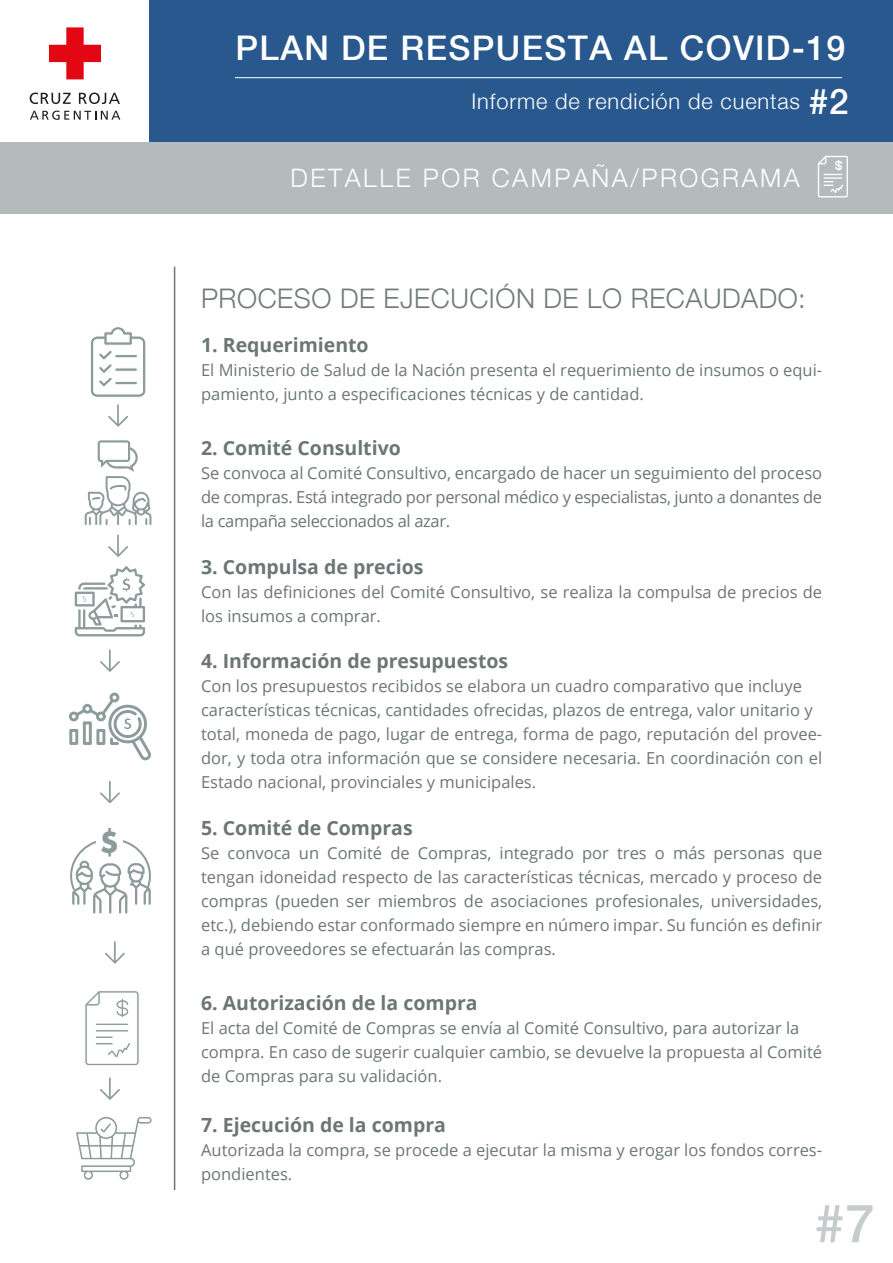
<style>
.page{position:relative;width:893px;height:1263px;background:#fff}
.page>*{position:absolute;margin:0;border:0;box-sizing:border-box;transform-origin:0 0}
.t1{font:500 52.8px "Helvetica Neue";color:#c6cbcb}
.t2{font:500 33.9px "Helvetica Neue";letter-spacing:.04em;color:#fff}
.t3{font:700 28.65px "Futura";color:#8e9b9b}
.t4{font:300 27px "Helvetica Neue";letter-spacing:.02em;color:#707b7a}
.t5{font:300 25.35px "Helvetica Neue";letter-spacing:.1em;color:#fff}
.t6{font:300 21.75px "Helvetica Neue";letter-spacing:.04em;color:#fff}
.t7{font:700 19.5px "Open Sans";color:#6b7675}
.t8{font:16.5px/24px "Open Sans";color:#6b7675}
.s1{font-weight:500;font-size:35.1px}
</style>
<div class="page">
<div style="left:0;top:0;width:893px;height:144px;background:#28588d"></div>
<div style="left:0;top:0;width:149px;height:152px;background:#fff"></div>
<div style="left:0;top:142px;width:893px;height:72px;background:#b4bcbb"></div>
<hr style="left:235px;top:77px;width:607px;height:1px;background:#fff">
<svg style="left:49px;top:27px;width:52px;height:52px"></svg>
<svg style="left:30px;top:93px;width:41px;height:11px"></svg>
<svg style="left:79px;top:93px;width:41px;height:11px"></svg>
<svg style="left:30px;top:111px;width:90px;height:9px"></svg>
<svg style="left:818px;top:156px;width:30px;height:41px"></svg>
<hr style="left:174px;top:267px;width:1px;height:923px;background:#6b7675">
<svg style="left:85px;top:440px;width:66px;height:85px"></svg>
<svg style="left:91px;top:327px;width:55px;height:70px"></svg>
<div style="left:114px;top:381px;width:24px;height:4px;border:1px solid #fff;border-radius:2px"></div>
<svg style="left:70px;top:861px;width:81px;height:53px"></svg>
<svg style="left:108px;top:416px;width:20px;height:11px"></svg>
<hr style="left:117px;top:405px;width:2px;height:20px;background:#8e9b9b">
<svg style="left:108px;top:546px;width:20px;height:11px"></svg>
<hr style="left:117px;top:535px;width:2px;height:20px;background:#8e9b9b">
<svg style="left:100px;top:661px;width:20px;height:11px"></svg>
<hr style="left:109px;top:650px;width:2px;height:20px;background:#8e9b9b">
<svg style="left:100px;top:792px;width:20px;height:11px"></svg>
<hr style="left:109px;top:782px;width:2px;height:20px;background:#8e9b9b">
<svg style="left:105px;top:952px;width:20px;height:12px"></svg>
<hr style="left:114px;top:942px;width:2px;height:20px;background:#8e9b9b">
<svg style="left:100px;top:1089px;width:20px;height:11px"></svg>
<hr style="left:109px;top:1078px;width:2px;height:20px;background:#8e9b9b">
<svg style="left:75px;top:566px;width:70px;height:70px"></svg>
<svg style="left:69px;top:693px;width:82px;height:67px"></svg>
<svg style="left:76px;top:1117px;width:76px;height:63px"></svg>
<svg style="left:85px;top:991px;width:54px;height:75px"></svg>
<h3 class="t3" style="left:99px;top:821px;width:21px">$</h3>
<h2 class="t2" style="left:235px;top:28px;width:611px">PLAN DE RESPUESTA AL COVID-19</h2>
<h3 class="t6" style="left:472px;top:88px;width:378px">Informe de rendición de cuentas <span class="s1">#2</span></h3>
<h3 class="t5" style="left:291px;top:162px;width:511px">DETALLE POR CAMPAÑA/PROGRAMA</h3>
<h3 class="t4" style="left:201px;top:282px;width:606px">PROCESO DE EJECUCIÓN DE LO RECAUDADO:</h3>
<p class="t7" style="left:201px;top:331px;width:169px">1. Requerimiento</p>
<p class="t8" style="left:201px;top:357px;width:623px">El Ministerio de Salud de la Nación presenta el requerimiento de insumos o equi&shy;pamiento, junto a especificaciones técnicas y de cantidad.</p>
<p class="t7" style="left:201px;top:434px;width:201px">2. Comité Consultivo</p>
<p class="t8" style="left:201px;top:461px;width:623px;text-align:justify">Se convoca al Comité Consultivo, encargado de hacer un seguimiento del proceso de compras. Está integrado por personal médico y especialistas, junto a donantes de la campaña seleccionados al azar.</p>
<p class="t7" style="left:201px;top:553px;width:224px">3. Compulsa de precios</p>
<p class="t8" style="left:201px;top:579px;width:623px">Con las definiciones del Comité Consultivo, se realiza la compulsa de precios de los insumos a comprar.</p>
<p class="t7" style="left:201px;top:647px;width:309px">4. Información de presupuestos</p>
<p class="t8" style="left:201px;top:674px;width:623px">Con los presupuestos recibidos se elabora un cuadro comparativo que incluye características técnicas, cantidades ofrecidas, plazos de entrega, valor unitario y total, moneda de pago, lugar de entrega, forma de pago, reputación del provee&shy;dor, y toda otra información que se considere necesaria. En coordinación con el Estado nacional, provinciales y municipales.</p>
<p class="t7" style="left:201px;top:814px;width:213px">5. Comité de Compras</p>
<p class="t8" style="left:201px;top:840px;width:623px;text-align:justify">Se convoca un Comité de Compras, integrado por tres o más personas que tengan idoneidad respecto de las características técnicas, mercado y proceso de compras (pueden ser miembros de asociaciones profesionales, universidades, etc.), debiendo estar conformado siempre en número impar. Su función es definir a qué proveedores se efectuarán las compras.</p>
<p class="t7" style="left:201px;top:989px;width:278px">6. Autorización de la compra</p>
<p class="t8" style="left:201px;top:1016px;width:623px">El acta del Comité de Compras se envía al Comité Consultivo, para autorizar la compra. En caso de sugerir cualquier cambio, se devuelve la propuesta al Comité de Compras para su validación.</p>
<p class="t7" style="left:201px;top:1111px;width:246px">7. Ejecución de la compra</p>
<p class="t8" style="left:201px;top:1137px;width:623px">Autorizada la compra, se procede a ejecutar la misma y erogar los fondos corres&shy;pondientes.</p>
<h1 class="t1" style="left:815px;top:1192px;width:61px">#7</h1>
</div>
